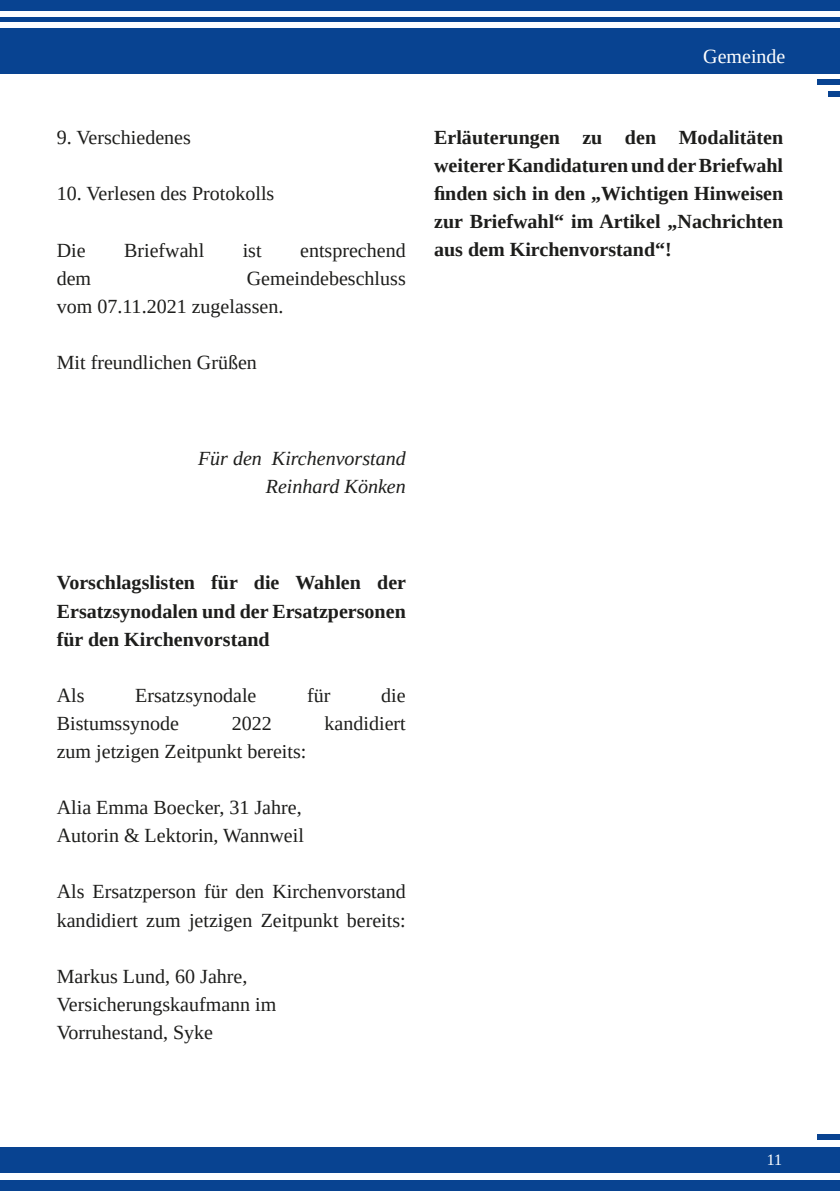
<style>
.page{position:relative;width:840px;height:1191px;background:#fff}
.page>*{position:absolute;margin:0;border:0;box-sizing:border-box;transform-origin:0 0}
.t1{font:20px/28px "Tinos";color:#1d1d1b}
.t2{font:700 20px/28px "Tinos";color:#1d1d1b;text-align:justify}
.t3{font:italic 20px/28px "Tinos";color:#1d1d1b;text-align:right}
.t4{font:20px "Tinos";color:#fff}
.t5{font:16px "Tinos";color:#fff}
</style>
<div class="page">
<div style="left:0;top:0;width:839px;height:74px;background:#084391"></div>
<div style="left:0;top:1147px;width:839px;height:44px;background:#084391"></div>
<div style="left:0;top:11px;width:839px;height:6px;background:#fff"></div>
<div style="left:0;top:23px;width:839px;height:5px;background:#fff"></div>
<div style="left:816px;top:79px;width:23px;height:6px;background:#084391"></div>
<div style="left:828px;top:91px;width:11px;height:5px;background:#084391"></div>
<div style="left:0;top:1174px;width:839px;height:6px;background:#fff"></div>
<div style="left:816px;top:1134px;width:23px;height:6px;background:#084391"></div>
<p class="t1" style="left:57px;top:123px;width:136px">9. Verschiedenes</p>
<p class="t1" style="left:57px;top:180px;width:219px">10. Verlesen des Protokolls</p>
<p class="t1" style="left:57px;top:236px;width:30px">Die</p>
<p class="t1" style="left:124px;top:236px;width:81px">Briefwahl</p>
<p class="t1" style="left:242px;top:236px;width:20px">ist</p>
<p class="t1" style="left:300px;top:236px;width:107px">entsprechend</p>
<p class="t1" style="left:57px;top:264px;width:36px">dem</p>
<p class="t1" style="left:57px;top:264px;width:350px;text-indent:190px">Gemeindebeschluss vom 07.11.2021 zugelassen.</p>
<p class="t1" style="left:57px;top:348px;width:201px">Mit freundlichen Grüßen</p>
<p class="t4" style="left:702px;top:44px;width:84px">Gemeinde</p>
<p class="t2" style="left:434px;top:123px;width:350px">Erläuterungen zu den Modalitäten weiterer Kandidaturen und der Briefwahl finden sich in den „Wichtigen Hinweisen zur Briefwahl“ im Artikel „Nachrichten aus dem Kirchenvorstand“!</p>
<p class="t3" style="left:198px;top:444px;width:209px">Für den Kirchenvorstand<br>Reinhard Könken</p>
<p class="t2" style="left:57px;top:568px;width:350px">Vorschlagslisten für die Wahlen der Ersatzsynodalen und der Ersatzpersonen für den Kirchenvorstand</p>
<p class="t1" style="left:57px;top:681px;width:29px">Als</p>
<p class="t1" style="left:135px;top:681px;width:123px">Ersatzsynodale</p>
<p class="t1" style="left:307px;top:681px;width:25px">für</p>
<p class="t1" style="left:381px;top:681px;width:26px">die</p>
<p class="t1" style="left:57px;top:709px;width:124px">Bistumssynode</p>
<p class="t1" style="left:232px;top:709px;width:41px">2022</p>
<p class="t1" style="left:324px;top:709px;width:83px">kandidiert</p>
<p class="t1" style="left:57px;top:737px;width:251px">zum jetzigen Zeitpunkt bereits:</p>
<p class="t1" style="left:57px;top:793px;width:248px">Alia Emma Boecker, 31 Jahre,<br>Autorin &amp; Lektorin, Wannweil</p>
<p class="t1" style="left:57px;top:877px;width:350px">Als Ersatzperson für den Kirchenvorstand kandidiert zum jetzigen Zeitpunkt bereits:</p>
<p class="t1" style="left:57px;top:962px;width:221px">Markus Lund, 60 Jahre,<br>Versicherungskaufmann im<br>Vorruhestand, Syke</p>
<p class="t5" style="left:766px;top:1149px;width:17px">11</p>
</div>
